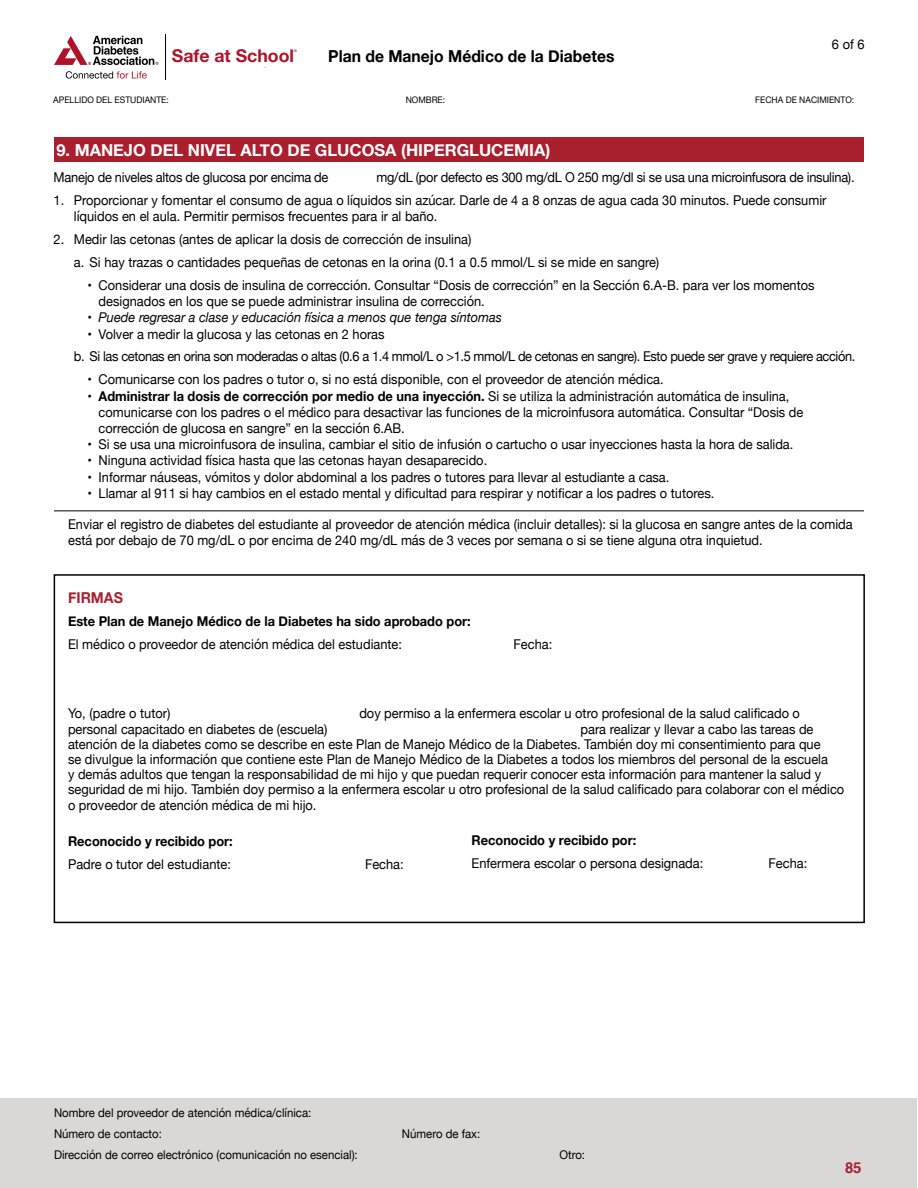
<style>
.page{position:relative;width:918px;height:1188px;background:#fff}
.page>*{position:absolute;margin:0;border:0;box-sizing:border-box;transform-origin:0 0}
.t1{font:700 17.7px "Helvetica Neue LT Pro";color:#ae132a}
.Subhead_2{font:700 16.5px "Helvetica Neue";color:#fff}
.Body_Copy{font:700 16.5px "Helvetica Neue";color:#000;scale:.95 1}
.Body_Copy_Bold{font:700 15px "Helvetica Neue";color:#aa1f2e;scale:.95 1}
.Body_text{font:700 15px "Helvetica";color:#aa1f2e}
.Body_Copy-2{font:13.5px/16.2px "Helvetica Neue";color:#000;scale:.95 1}
.Body_Copy-3{font:13.5px "Helvetica Neue";letter-spacing:-.03em;color:#000;scale:.95 1}
.Body_Copy-4{font:13.5px "Helvetica Neue";letter-spacing:-.02em;color:#000;scale:.95 1}
.Body_Copy-5{font:700 13.5px "Helvetica Neue";color:#000;scale:.95 1}
.Body_Copy-6{font:italic 13.5px "Helvetica Neue";color:#000;scale:.95 1}
.Body_Copy-7{font:12px "Helvetica Neue";color:#000;scale:.95 1}
.Body_Copy-8{font:9px "Helvetica Neue";color:#000;scale:.95 1}
.t2{font:700 3.6px "Helvetica Neue LT Pro";color:#af1f2c}
.s1{font-style:normal}
.s2{font-weight:700}
</style>
<div class="page">
<div style="left:54px;top:574px;width:811px;height:349px;border:2px solid #000"></div>
<div style="left:1px;top:1098px;width:916px;height:90px;background:#d9d8d6"></div>
<hr style="left:165px;top:34px;width:1px;height:46px;background:#000">
<svg style="left:54px;top:36px;width:105px;height:29px"></svg>
<svg style="left:66px;top:71px;width:81px;height:8px"></svg>
<div style="left:54px;top:138px;width:810px;height:24px;background:#aa1f2e"></div>
<hr style="left:54px;top:511px;width:810px;height:1px;background:#000">
<p class="t1" style="left:172px;top:45px;width:124px">Safe at School</p>
<p class="t2" style="left:294px;top:48px;width:4px">®</p>
<p class="Body_Copy" style="left:328px;top:46px;width:303px">Plan de Manejo Médico de la Diabetes</p>
<p class="Body_Copy-2" style="left:832px;top:37px;width:36px">6 of 6</p>
<p class="Body_Copy-8" style="left:53px;top:93px;width:123px">APELLIDO DEL ESTUDIANTE:</p>
<p class="Body_Copy-8" style="left:406px;top:93px;width:43px">NOMBRE:</p>
<p class="Body_Copy-8" style="left:755px;top:93px;width:106px">FECHA DE NACIMIENTO:</p>
<p class="Subhead_2" style="left:56px;top:140px;width:495px">9. MANEJO DEL NIVEL ALTO DE GLUCOSA (HIPERGLUCEMIA)</p>
<p class="Body_Copy-4" style="left:54px;top:167px;width:291px">Manejo de niveles altos de glucosa por encima de</p>
<p class="Body_Copy-4" style="left:377px;top:167px;width:505px">mg/dL (por defecto es 300 mg/dL O 250 mg/dl si se usa una microinfusora de insulina).</p>
<p class="Body_Copy-2" style="left:74px;top:193px;width:794px;text-indent:-20px">1. Proporcionar y fomentar el consumo de agua o líquidos sin azúcar. Darle de 4 a 8 onzas de agua cada 30 minutos. Puede consumir líquidos en el aula. Permitir permisos frecuentes para ir al baño.</p>
<p class="Body_Copy-2" style="left:54px;top:232px;width:441px">2. Medir las cetonas (antes de aplicar la dosis de corrección de insulina)</p>
<p class="Body_Copy-2" style="left:74px;top:255px;width:618px">a. Si hay trazas o cantidades pequeñas de cetonas en la orina (0.1 a 0.5 mmol/L si se mide en sangre)</p>
<p class="Body_Copy-2" style="left:99px;top:278px;width:755px;text-indent:-11px">• Considerar una dosis de insulina de corrección. Consultar “Dosis de corrección” en la Sección 6.A-B. para ver los momentos designados en los que se puede administrar insulina de corrección.</p>
<p class="Body_Copy-6" style="left:87px;top:309px;width:438px"><span class="s1">•</span> Puede regresar a clase y educación física a menos que tenga síntomas</p>
<p class="Body_Copy-2" style="left:87px;top:326px;width:314px">• Volver a medir la glucosa y las cetonas en 2 horas</p>
<p class="Body_Copy-3" style="left:74px;top:347px;width:824px">b. Si las cetonas en orina son moderadas o altas (0.6 a 1.4 mmol/L o &gt;1.5 mmol/L de cetonas en sangre). Esto puede ser grave y requiere acción.</p>
<p class="Body_Copy-2" style="left:87px;top:372px;width:608px">• Comunicarse con los padres o tutor o, si no está disponible, con el proveedor de atención médica.</p>
<p class="Body_Copy-2" style="left:99px;top:388px;width:743px;text-indent:-11px">• <span class="s2">Administrar la dosis de corrección por medio de una inyección.</span> Si se utiliza la administración automática de insulina, comunicarse con los padres o el médico para desactivar las funciones de la microinfusora automática. Consultar “Dosis de corrección de glucosa en sangre” en la sección 6.AB.</p>
<p class="Body_Copy-2" style="left:87px;top:437px;width:745px">• Si se usa una microinfusora de insulina, cambiar el sitio de infusión o cartucho o usar inyecciones hasta la hora de salida.</p>
<p class="Body_Copy-2" style="left:87px;top:453px;width:422px">• Ninguna actividad física hasta que las cetonas hayan desaparecido.</p>
<p class="Body_Copy-2" style="left:87px;top:469px;width:614px">• Informar náuseas, vómitos y dolor abdominal a los padres o tutores para llevar al estudiante a casa.</p>
<p class="Body_Copy-2" style="left:87px;top:486px;width:661px">• Llamar al 911 si hay cambios en el estado mental y dificultad para respirar y notificar a los padres o tutores.</p>
<p class="Body_Copy-2" style="left:68px;top:517px;width:827px">Enviar el registro de diabetes del estudiante al proveedor de atención médica (incluir detalles): si la glucosa en sangre antes de la comida está por debajo de 70 mg/dL o por encima de 240 mg/dL más de 3 veces por semana o si se tiene alguna otra inquietud.</p>
<p class="Body_Copy_Bold" style="left:68px;top:588px;width:59px">FIRMAS</p>
<p class="Body_Copy-5" style="left:68px;top:613px;width:425px">Este Plan de Manejo Médico de la Diabetes ha sido aprobado por:</p>
<p class="Body_Copy-2" style="left:68px;top:637px;width:353px">El médico o proveedor de atención médica del estudiante:</p>
<p class="Body_Copy-2" style="left:514px;top:637px;width:42px">Fecha:</p>
<p class="Body_Copy-2" style="left:68px;top:705px;width:109px">Yo, (padre o tutor)</p>
<p class="Body_Copy-2" style="left:359px;top:705px;width:465px">doy permiso a la enfermera escolar u otro profesional de la salud calificado o</p>
<p class="Body_Copy-2" style="left:68px;top:722px;width:275px">personal capacitado en diabetes de (escuela)</p>
<p class="Body_Copy-2" style="left:68px;top:722px;width:819px;line-height:15.3px;text-indent:513px">para realizar y llevar a cabo las tareas de atención de la diabetes como se describe en este Plan de Manejo Médico de la Diabetes. También doy mi consentimiento para que<br>se divulgue la información que contiene este Plan de Manejo Médico de la Diabetes a todos los miembros del personal de la escuela<br>y demás adultos que tengan la responsabilidad de mi hijo y que puedan requerir conocer esta información para mantener la salud y seguridad de mi hijo. También doy permiso a la enfermera escolar u otro profesional de la salud calificado para colaborar con el médico o proveedor de atención médica de mi hijo.</p>
<p class="Body_Copy-5" style="left:68px;top:833px;width:175px">Reconocido y recibido por:</p>
<p class="Body_Copy-2" style="left:68px;top:857px;width:173px">Padre o tutor del estudiante:</p>
<p class="Body_Copy-2" style="left:365px;top:857px;width:42px">Fecha:</p>
<p class="Body_Copy-5" style="left:472px;top:832px;width:175px">Reconocido y recibido por:</p>
<p class="Body_Copy-2" style="left:472px;top:856px;width:246px">Enfermera escolar o persona designada:</p>
<p class="Body_Copy-2" style="left:769px;top:856px;width:42px">Fecha:</p>
<p class="Body_Copy-7" style="left:54px;top:1104px;width:272px">Nombre del proveedor de atención médica/clínica:</p>
<p class="Body_Copy-7" style="left:54px;top:1125px;width:115px">Número de contacto:</p>
<p class="Body_Copy-7" style="left:402px;top:1125px;width:84px">Número de fax:</p>
<p class="Body_Copy-7" style="left:54px;top:1146px;width:321px">Dirección de correo electrónico (comunicación no esencial):</p>
<p class="Body_Copy-7" style="left:559px;top:1146px;width:28px">Otro:</p>
<p class="Body_text" style="left:845px;top:1156px;width:18px">85</p>
</div>
